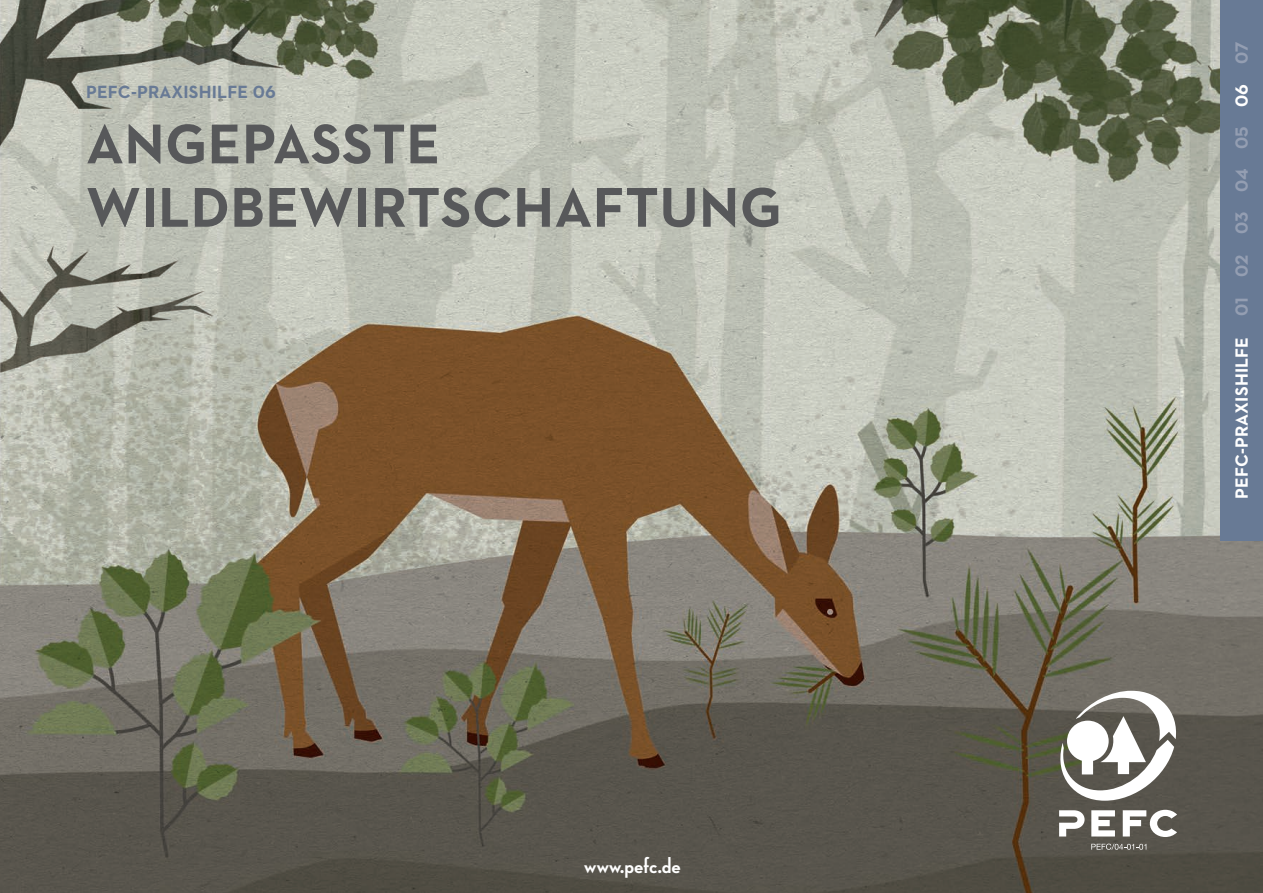
<style>
.page{position:relative;width:1263px;height:893px;background:#fff}
.page>*{position:absolute;margin:0;border:0;box-sizing:border-box;transform-origin:0 0}
.t1{font:700 57px/63.4px "Neutraface 2 Text";letter-spacing:.01em;color:#57585a}
.t2{font:700 22.5px "Neutraface 2 Display";color:#fff}
.t3{font:700 18px "Neutraface 2 Text";letter-spacing:.01em;color:#687a95}
.t4{font:700 18px "Neutraface 2 Text";letter-spacing:.01em;color:#fff}
.t5{font:700 18px "Neutraface 2 Text";color:#949eb2}
.s1{color:#fff}
.s2{color:#949eb2}
</style>
<div class="page">
<img style="left:0;top:0;width:1263px;height:893px">
<svg style="left:1059px;top:810px;width:25px;height:26px"></svg>
<svg style="left:1091px;top:810px;width:24px;height:26px"></svg>
<svg style="left:1123px;top:810px;width:54px;height:27px"></svg>
<svg style="left:1054px;top:691px;width:125px;height:110px"></svg>
<svg style="left:1091px;top:844px;width:55px;height:6px"></svg>
<div style="left:1220px;top:0;width:43px;height:540px;background:#687a95"></div>
<p class="t3" style="left:86px;top:80px;width:191px">PEFC-PRAXISHILFE 06</p>
<p class="t1" style="left:86px;top:112px;width:697px">ANGEPASSTE<br>WILDBEWIRTSCHAFTUNG</p>
<p class="t2" style="left:584px;top:852px;width:98px">www.pefc.de</p>
<p class="t5" style="left:1230px;top:277px;width:237px;rotate:-90deg">02 03 04 05 <span class="s1">06</span> 07</p>
<p class="t4" style="left:1230px;top:499px;width:203px;rotate:-90deg">PEFC-PRAXISHILFE <span class="s2">01</span></p>
</div>
